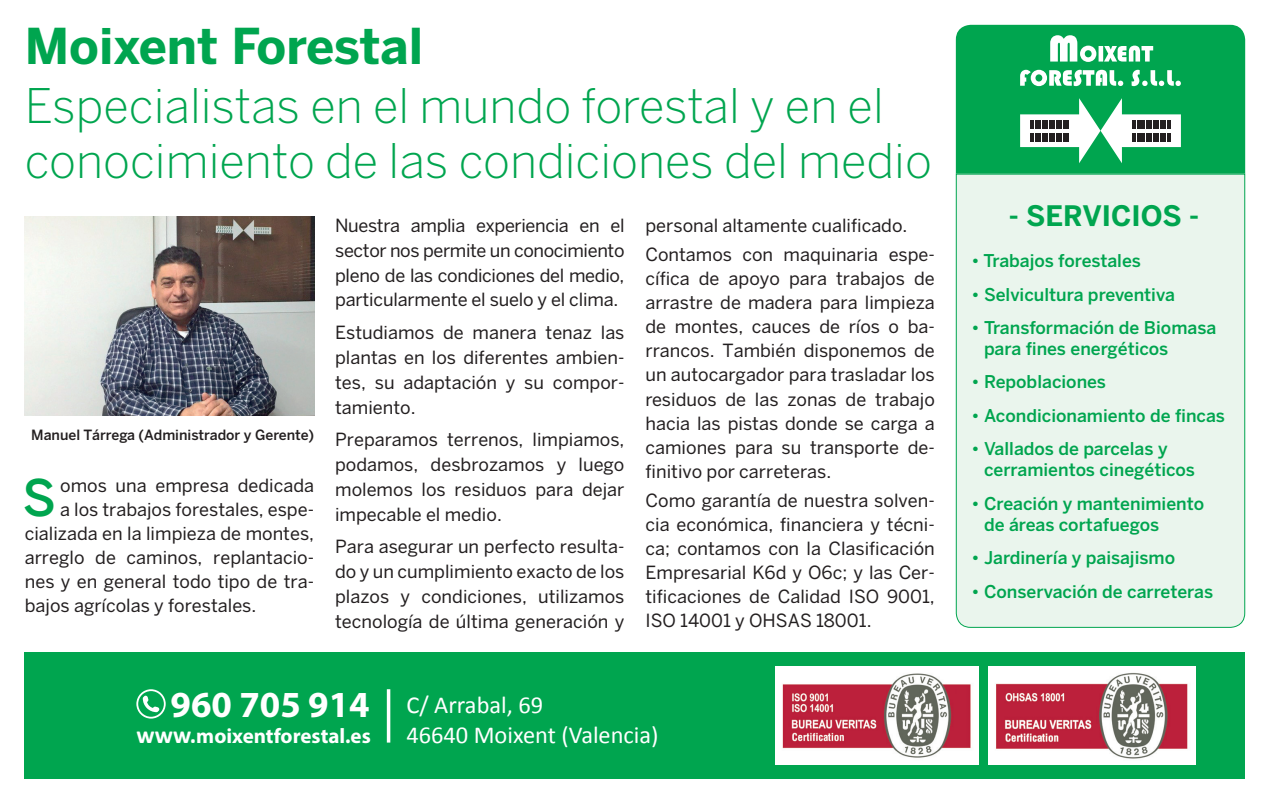
<style>
.page{position:relative;width:1270px;height:804px;background:#fff}
.page>*{position:absolute;margin:0;border:0;box-sizing:border-box;transform-origin:0 0}
.t1{font:500 49.88px "Benton Sans";color:#00a54f}
.t2{font:700 49px "Benton Sans";color:#00a54f}
.t3{font:300 47.25px/54.8px "Benton Sans";color:#00a54f}
.t4{font:700 28px "Benton Sans";color:#00a54f}
.t5{font:24.32px/29.2px "Calibri";color:#fff}
.t6{font:700 21px "Myriad Pro";color:#fff}
.t7{font:18.03px/24.2px "Benton Sans";color:#231f20;text-align:justify}
.t8{font:500 17.5px/21px "Benton Sans";color:#00a54f}
.t9{font:500 14px "Benton Sans";color:#231f20}
.s1{font-family:"Myriad Pro";font-weight:700;font-size:36.93px}
.s2{font-family:"Calibri";font-size:24.32px}
</style>
<div class="page">
<div style="left:25px;top:652px;width:1220px;height:127px;background:#00a54f"></div>
<img style="left:776px;top:667px;width:203px;height:98px">
<img style="left:989px;top:667px;width:207px;height:98px">
<img style="left:25px;top:217px;width:289px;height:198px">
<div style="left:956px;top:25px;width:289px;height:148px;background:#00a54f"></div>
<svg style="left:1020px;top:70px;width:161px;height:16px"></svg>
<svg style="left:1050px;top:35px;width:103px;height:27px"></svg>
<svg style="left:1020px;top:98px;width:161px;height:65px"></svg>
<div style="left:955px;top:173px;width:291px;height:455px;background:#eaf5ed"></div>
<svg style="left:136px;top:689px;width:30px;height:29px"></svg>
<hr style="left:387px;top:689px;width:3px;height:53px;background:#fff">
<h2 class="t2" style="left:25px;top:17px;width:400px">Moixent Forestal</h2>
<h3 class="t3" style="left:25px;top:78px;width:909px">Especialistas en el mundo forestal y en el conocimiento de las condiciones del medio</h3>
<p class="t9" style="left:31px;top:427px;width:284px">Manuel Tárrega (Administrador y Gerente)</p>
<h1 class="t1" style="left:23px;top:468px;width:35px">S</h1>
<p class="t7" style="left:60px;top:473px;width:255px">omos una empresa dedicada</p>
<p class="t7" style="left:60px;top:497px;width:255px">a los trabajos forestales, espe-</p>
<p class="t7" style="left:25px;top:521px;width:291px">cializada en la limpieza de montes,</p>
<p class="t7" style="left:25px;top:545px;width:291px">arreglo de caminos, replantacio-</p>
<p class="t7" style="left:25px;top:569px;width:291px">nes y en general todo tipo de tra-</p>
<p class="t7" style="left:25px;top:593px;width:233px">bajos agrícolas y forestales.</p>
<p class="t7" style="left:335px;top:213px;width:291px;line-height:24.8px">Nuestra amplia experiencia en el sector nos permite un conocimiento pleno de las condiciones del medio, particularmente el suelo y el clima.</p>
<p class="t7" style="left:335px;top:320px;width:291px;line-height:24.8px">Estudiamos de manera tenaz las plantas en los diferentes ambien&shy;tes, su adaptación y su compor&shy;tamiento.</p>
<p class="t7" style="left:335px;top:427px;width:291px;line-height:24.8px">Preparamos terrenos, limpiamos, podamos, desbrozamos y luego molemos los residuos para dejar impecable el medio.</p>
<p class="t7" style="left:335px;top:534px;width:291px;line-height:24.8px">Para asegurar un perfecto resulta&shy;do y un cumplimiento exacto de los plazos y condiciones, utilizamos tecnología de última generación y</p>
<p class="t7" style="left:645px;top:211px;width:291px;line-height:29.1px">personal altamente cualificado.<br>Contamos con maquinaria espe-</p>
<p class="t7" style="left:645px;top:266px;width:291px">cífica de apoyo para trabajos de arrastre de madera para limpieza de montes, cauces de ríos o ba&shy;rrancos. También disponemos de un autocargador para trasladar los residuos de las zonas de trabajo hacia las pistas donde se carga a camiones para su transporte de&shy;finitivo por carreteras.</p>
<p class="t7" style="left:645px;top:488px;width:291px">Como garantía de nuestra solven&shy;cia económica, financiera y técni&shy;ca; contamos con la Clasificación Empresarial K6d y O6c; y las Cer&shy;tificaciones de Calidad ISO 9001, ISO 14001 y OHSAS 18001.</p>
<h3 class="t5" style="left:406px;top:690px;width:254px;text-indent:-236px"><span class="s1">960 705 914</span> C/ Arrabal, 69<br>46640 Moixent (Valencia)</h3>
<p class="t6" style="left:136px;top:721px;width:236px"><span class="s2">www.</span>moixentforestal.es</p>
<h3 class="t4" style="left:1009px;top:199px;width:192px">- SERVICIOS -</h3>
<p class="t8" style="left:972px;top:250px;width:171px">• Trabajos forestales</p>
<p class="t8" style="left:972px;top:283px;width:205px">• Selvicultura preventiva</p>
<p class="t8" style="left:984px;top:317px;width:234px;text-indent:-12px">• Transformación de Biomasa para fines energéticos</p>
<p class="t8" style="left:972px;top:371px;width:136px">• Repoblaciones</p>
<p class="t8" style="left:972px;top:405px;width:255px">• Acondicionamiento de fincas</p>
<p class="t8" style="left:984px;top:438px;width:212px;text-indent:-12px">• Vallados de parcelas y cerramientos cinegéticos</p>
<p class="t8" style="left:984px;top:492px;width:222px;text-indent:-12px">• Creación y mantenimiento de áreas cortafuegos</p>
<p class="t8" style="left:972px;top:547px;width:205px">• Jardinería y paisajismo</p>
<p class="t8" style="left:972px;top:580px;width:243px">• Conservación de carreteras</p>
</div>
